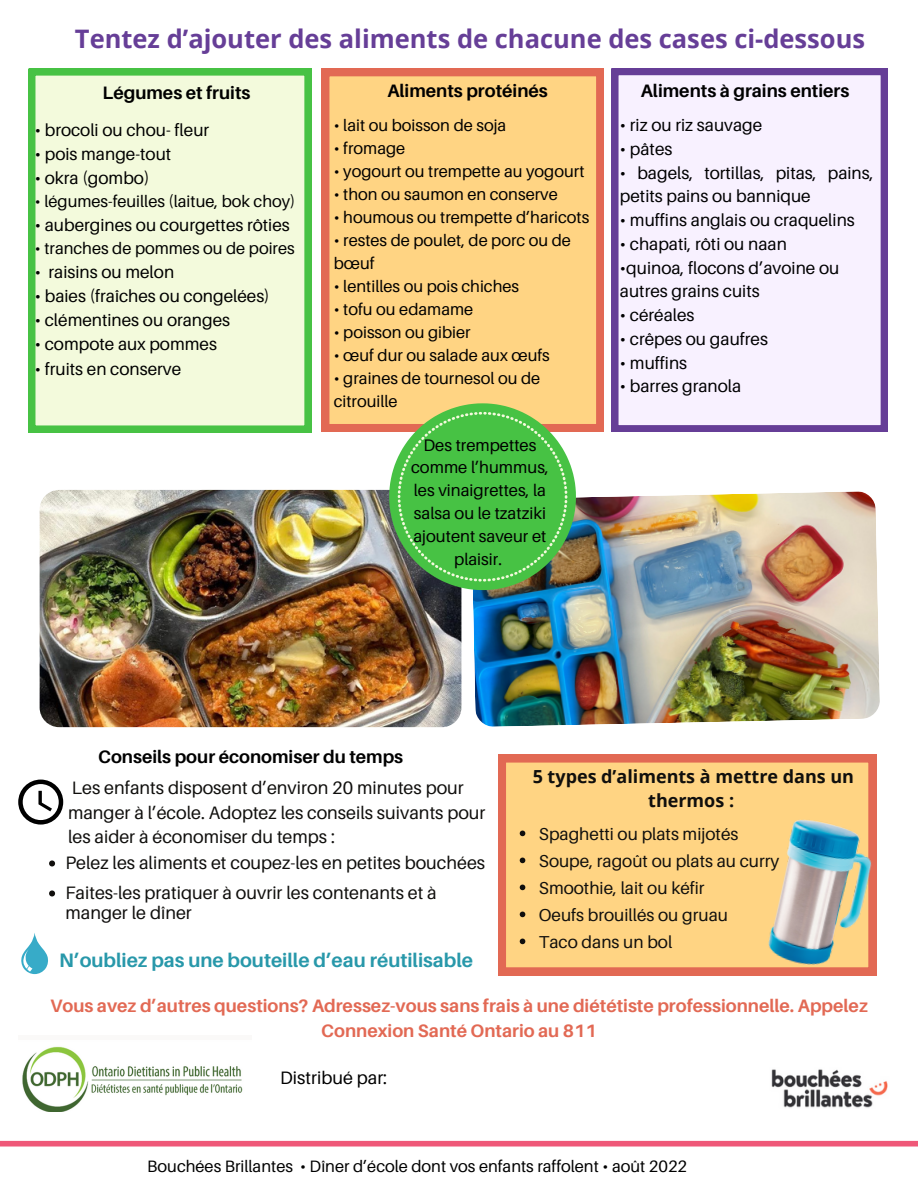
<style>
.page{position:relative;width:918px;height:1188px;background:#fff}
.page>*{position:absolute;margin:0;border:0;box-sizing:border-box;transform-origin:0 0}
.t1{font:700 25.5px "Open Sans";color:#663e97}
.t2{font:700 19.5px "Aileron";color:#2898aa}
.t3{font:18px/24.8px "Aileron";color:#100f0d}
.t4{font:700 18px/24.8px "Aileron";color:#e26954;text-align:center}
.t5{font:700 18px "Aileron";color:#000}
.t6{font:700 18px/24.8px "Open Sans";color:#100f0d;text-align:center}
.t7{font:18px "Aileron";color:#000}
.t8{font:17.25px/23.7px "Aileron";color:#000}
.t9{font:17.25px/27px "Aileron";color:#100f0d}
.t10{font:16.65px/22.8px "Aileron";color:#000;text-align:center}
.t11{font:16.5px/23px "Aileron";color:#000}
</style>
<div class="page">
<svg style="left:29px;top:69px;width:282px;height:363px;background:#e5f5cf"></svg>
<svg style="left:322px;top:68px;width:282px;height:364px;background:#fcc97e"></svg>
<svg style="left:612px;top:68px;width:275px;height:364px"></svg>
<img style="left:473px;top:491px;width:407px;height:236px">
<svg style="left:18px;top:780px;width:45px;height:45px"></svg>
<div style="left:0;top:1141px;width:918px;height:6px;background:#ef5878"></div>
<img style="left:22px;top:1046px;width:221px;height:66px">
<img style="left:40px;top:490px;width:421px;height:237px;border-radius:20px">
<svg style="left:389px;top:403px;width:187px;height:187px;background:#61ba52"></svg>
<svg style="left:498px;top:755px;width:184px;height:220px;background:#fbc87d"></svg>
<svg style="left:520px;top:831px;width:5px;height:5px"></svg>
<svg style="left:520px;top:858px;width:5px;height:5px"></svg>
<svg style="left:520px;top:885px;width:5px;height:5px"></svg>
<svg style="left:520px;top:912px;width:5px;height:5px"></svg>
<svg style="left:520px;top:939px;width:5px;height:5px"></svg>
<img style="left:682px;top:754px;width:195px;height:222px">
<svg style="left:21px;top:933px;width:27px;height:41px"></svg>
<img style="left:771px;top:1069px;width:117px;height:39px">
<svg style="left:49px;top:860px;width:6px;height:6px"></svg>
<svg style="left:49px;top:890px;width:6px;height:6px"></svg>
<h1 class="t1" style="left:75px;top:20px;width:792px">Tentez d’ajouter des aliments de chacune des cases ci-dessous</h1>
<p class="t5" style="left:102px;top:81px;width:150px">Légumes et fruits</p>
<p class="t8" style="left:35px;top:117px;width:176px">• brocoli ou chou- fleur</p>
<p class="t8" style="left:35px;top:141px;width:138px">• pois mange-tout</p>
<p class="t8" style="left:35px;top:166px;width:116px">• okra (gombo)</p>
<p class="t11" style="left:35px;top:190px;width:262px">• légumes-feuilles (laitue, bok choy)</p>
<p class="t8" style="left:35px;top:213px;width:256px">• aubergines ou courgettes rôties</p>
<p class="t11" style="left:35px;top:237px;width:261px">• tranches de pommes ou de poires</p>
<p class="t8" style="left:35px;top:260px;width:141px">• raisins ou melon</p>
<p class="t8" style="left:35px;top:284px;width:236px">• baies (fraîches ou congelées)</p>
<p class="t8" style="left:35px;top:308px;width:197px">• clémentines ou oranges</p>
<p class="t8" style="left:35px;top:332px;width:184px">• compote aux pommes</p>
<p class="t8" style="left:35px;top:356px;width:148px">• fruits en conserve</p>
<p class="t5" style="left:387px;top:80px;width:162px">Aliments protéinés</p>
<p class="t11" style="left:334px;top:113px;width:174px">• lait ou boisson de soja</p>
<p class="t11" style="left:334px;top:136px;width:73px">• fromage</p>
<p class="t11" style="left:334px;top:159px;width:252px">• yogourt ou trempette au yogourt</p>
<p class="t11" style="left:334px;top:182px;width:225px">• thon ou saumon en conserve</p>
<p class="t11" style="left:334px;top:205px;width:257px">• houmous ou trempette d’haricots</p>
<p class="t11" style="left:334px;top:228px;width:239px">• restes de poulet, de porc ou de bœuf</p>
<p class="t11" style="left:334px;top:274px;width:187px">• lentilles ou pois chiches</p>
<p class="t11" style="left:334px;top:297px;width:141px">• tofu ou edamame</p>
<p class="t11" style="left:334px;top:320px;width:138px">• poisson ou gibier</p>
<p class="t11" style="left:334px;top:343px;width:218px">• œuf dur ou salade aux œufs</p>
<p class="t11" style="left:334px;top:366px;width:208px">• graines de tournesol ou de citrouille</p>
<p class="t10" style="left:411px;top:433px;width:139px">Des trempettes comme l’hummus, les vinaigrettes, la salsa ou le tzatziki ajoutent saveur et plaisir.</p>
<p class="t5" style="left:641px;top:79px;width:210px">Aliments à grains entiers</p>
<p class="t8" style="left:620px;top:113px;width:144px">• riz ou riz sauvage</p>
<p class="t8" style="left:620px;top:137px;width:54px">• pâtes</p>
<p class="t8" style="left:620px;top:160px;width:255px">• bagels, tortillas, pitas, pains, petits pains ou bannique</p>
<p class="t8" style="left:620px;top:208px;width:236px">• muffins anglais ou craquelins</p>
<p class="t8" style="left:620px;top:232px;width:169px">• chapati, rôti ou naan</p>
<p class="t8" style="left:620px;top:255px;width:221px">•quinoa, flocons d’avoine ou autres grains cuits</p>
<p class="t8" style="left:620px;top:303px;width:76px">• céréales</p>
<p class="t8" style="left:620px;top:327px;width:150px">• crêpes ou gaufres</p>
<p class="t8" style="left:620px;top:350px;width:69px">• muffins</p>
<p class="t8" style="left:620px;top:374px;width:123px">• barres granola</p>
<p class="t5" style="left:98px;top:745px;width:307px">Conseils pour économiser du temps</p>
<p class="t3" style="left:68px;top:775px;width:419px">Les enfants disposent d’environ 20 minutes pour manger à l’école. Adoptez les conseils suivants pour les aider à économiser du temps :</p>
<p class="t3" style="left:65px;top:847px;width:421px;line-height:30px">Pelez les aliments et coupez-les en petites bouchées<br>Faites-les pratiquer à ouvrir les contenants et à</p>
<p class="t3" style="left:65px;top:900px;width:128px">manger le dîner</p>
<p class="t2" style="left:59px;top:948px;width:415px">N’oubliez pas une bouteille d’eau réutilisable</p>
<p class="t6" style="left:533px;top:763px;width:323px">5 types d’aliments à mettre dans un thermos :</p>
<p class="t9" style="left:539px;top:820px;width:242px">Spaghetti ou plats mijotés<br>Soupe, ragoût ou plats au curry<br>Smoothie, lait ou kéfir<br>Oeufs brouillés ou gruau<br>Taco dans un bol</p>
<p class="t4" style="left:50px;top:993px;width:819px">Vous avez d’autres questions? Adressez-vous sans frais à une diététiste professionnelle. Appelez<br>Connexion Santé Ontario au 811</p>
<p class="t7" style="left:280px;top:1066px;width:109px">Distribué par:</p>
<p class="t11" style="left:147px;top:1154px;width:541px">Bouchées Brillantes • Dîner d’école dont vos enfants raffolent • août 2022</p>
</div>
